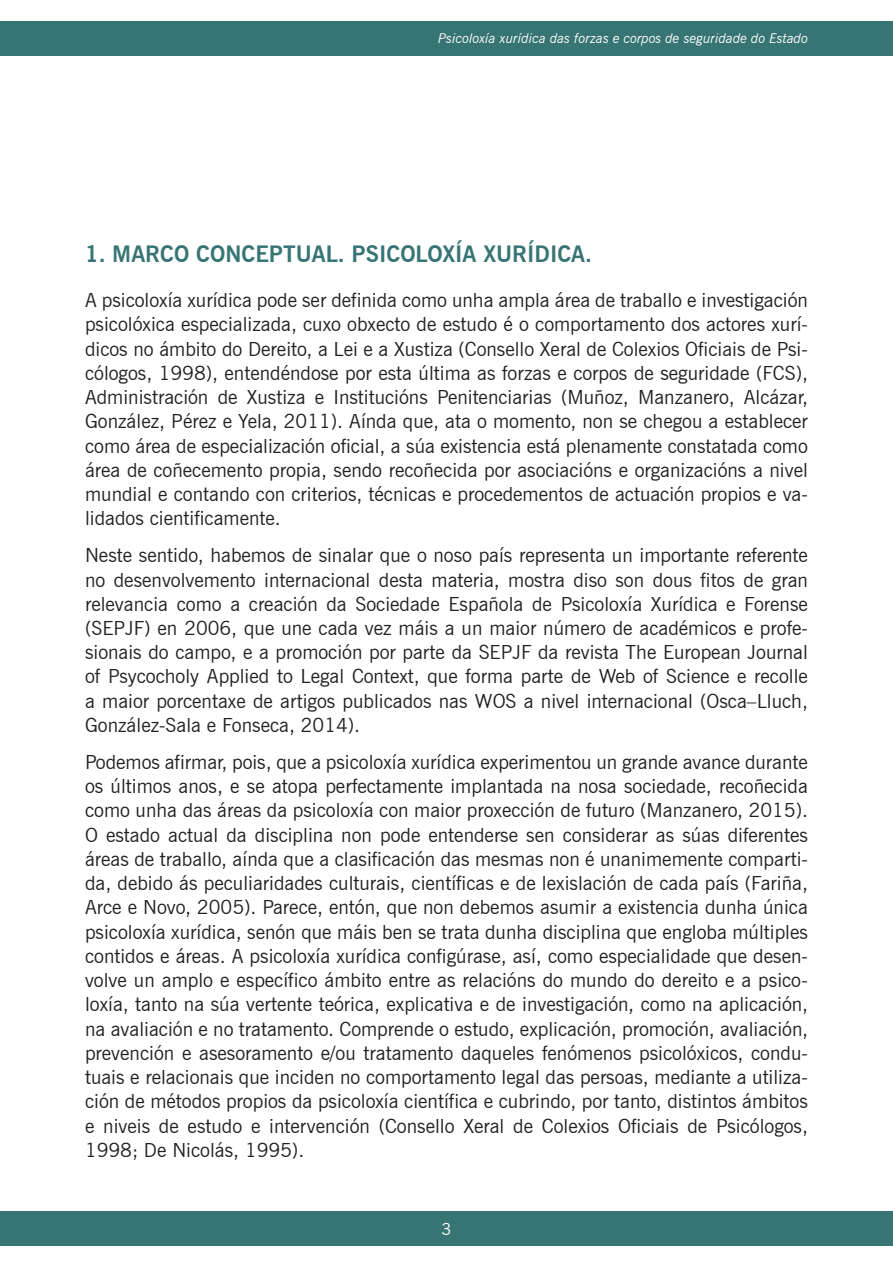
<style>
.page{position:relative;width:893px;height:1263px;background:#fff}
.page>*{position:absolute;margin:0;border:0;box-sizing:border-box;transform-origin:0 0}
.Título_2{font:700 22.5px "News Gothic BT";color:#377474}
.Texto_base{font:19.5px/24.3px "News Gothic BT";color:#231f20;text-align:justify}
.t1{font:16.5px "News Gothic BT";color:#fff}
.t2{font:italic 13.5px "News Gothic BT";color:#fff}
</style>
<div class="page">
<div style="left:0;top:1212px;width:893px;height:34px;background:#377474"></div>
<div style="left:0;top:21px;width:893px;height:34px;background:#377474"></div>
<p class="t2" style="left:438px;top:30px;width:371px">Psicoloxía xurídica das forzas e corpos de seguridade do Estado</p>
<p class="Título_2" style="left:85px;top:240px;width:508px">1. MARCO CONCEPTUAL. PSICOLOXÍA XURÍDICA.</p>
<p class="Texto_base" style="left:85px;top:288px;width:724px">A psicoloxía xurídica pode ser definida como unha ampla área de traballo e investigación psicolóxica especializada, cuxo obxecto de estudo é o comportamento dos actores xurí&shy;dicos no ámbito do Dereito, a Lei e a Xustiza (Consello Xeral de Colexios Oficiais de Psi&shy;cólogos, 1998), entendéndose por esta última as forzas e corpos de seguridade (FCS), Administración de Xustiza e Institucións Penitenciarias (Muñoz, Manzanero, Alcázar, González, Pérez e Yela, 2011). Aínda que, ata o momento, non se chegou a establecer como área de especialización oficial, a súa existencia está plenamente constatada como área de coñecemento propia, sendo recoñecida por asociacións e organizacións a nivel mundial e contando con criterios, técnicas e procedementos de actuación propios e va&shy;lidados cientificamente.</p>
<p class="Texto_base" style="left:85px;top:543px;width:724px">Neste sentido, habemos de sinalar que o noso país representa un importante referente no desenvolvemento internacional desta materia, mostra diso son dous fitos de gran relevancia como a creación da Sociedade Española de Psicoloxía Xurídica e Forense (SEPJF) en 2006, que une cada vez máis a un maior número de académicos e profe&shy;sionais do campo, e a promoción por parte da SEPJF da revista The European Journal of Psycocholy Applied to Legal Context, que forma parte de Web of Science e recolle a maior porcentaxe de artigos publicados nas WOS a nivel internacional (Osca–Lluch, González-Sala e Fonseca, 2014).</p>
<p class="Texto_base" style="left:85px;top:750px;width:724px">Podemos afirmar, pois, que a psicoloxía xurídica experimentou un grande avance durante os últimos anos, e se atopa perfectamente implantada na nosa sociedade, recoñecida como unha das áreas da psicoloxía con maior proxección de futuro (Manzanero, 2015).<br>O estado actual da disciplina non pode entenderse sen considerar as súas diferentes áreas de traballo, aínda que a clasificación das mesmas non é unanimemente comparti&shy;da, debido ás peculiaridades culturais, científicas e de lexislación de cada país (Fariña, Arce e Novo, 2005). Parece, entón, que non debemos asumir a existencia dunha única psicoloxía xurídica, senón que máis ben se trata dunha disciplina que engloba múltiples contidos e áreas. A psicoloxía xurídica configúrase, así, como especialidade que desen&shy;volve un amplo e específico ámbito entre as relacións do mundo do dereito e a psico&shy;loxía, tanto na súa vertente teórica, explicativa e de investigación, como na aplicación, na avaliación e no tratamento. Comprende o estudo, explicación, promoción, avaliación, prevención e asesoramento e/ou tratamento daqueles fenómenos psicolóxicos, condu&shy;tuais e relacionais que inciden no comportamento legal das persoas, mediante a utiliza&shy;ción de métodos propios da psicoloxía científica e cubrindo, por tanto, distintos ámbitos e niveis de estudo e intervención (Consello Xeral de Colexios Oficiais de Psicólogos, 1998; De Nicolás, 1995).</p>
<p class="t1" style="left:441px;top:1219px;width:11px">3</p>
</div>
